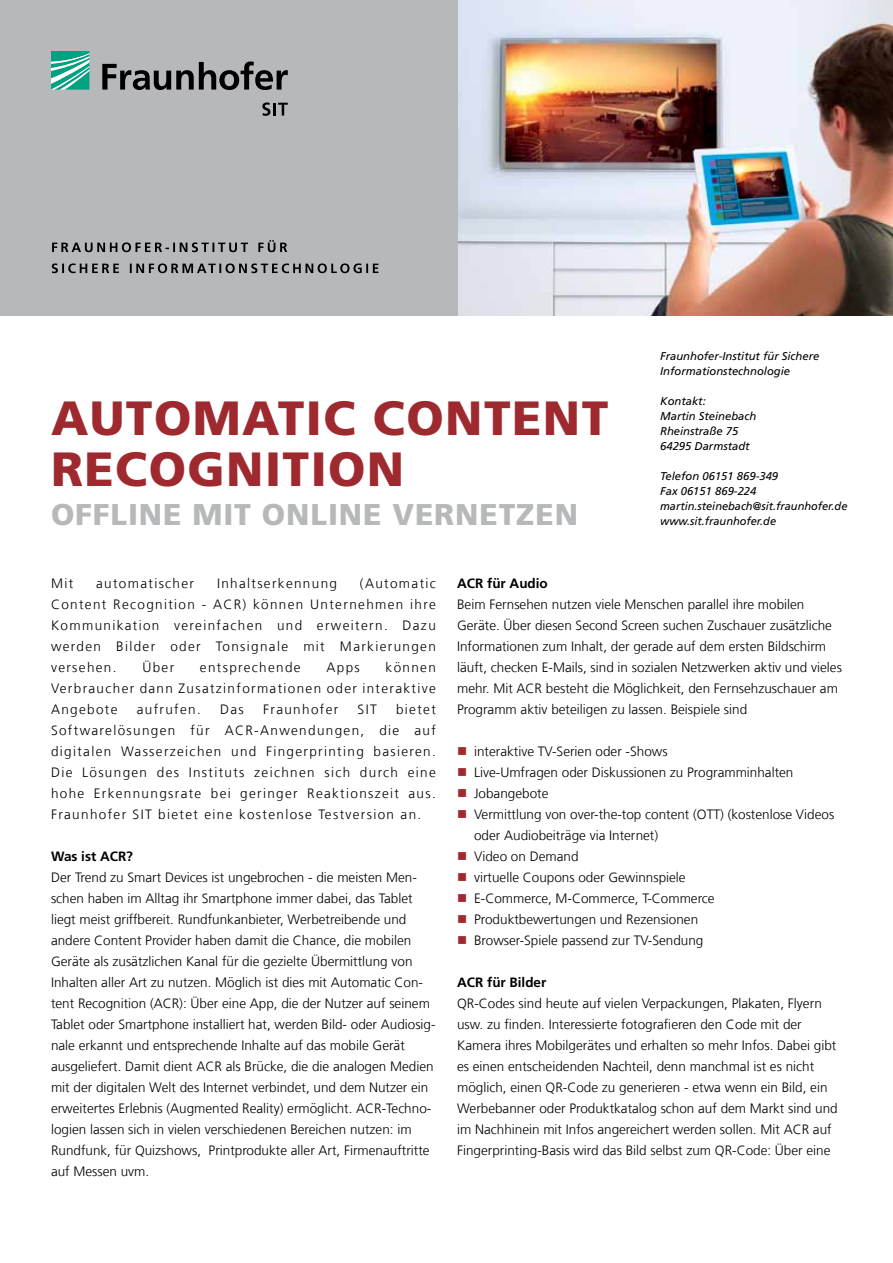
<style>
.page{position:relative;width:893px;height:1263px;background:#fff}
.page>*{position:absolute;margin:0;border:0;box-sizing:border-box;transform-origin:0 0}
.t1{font:900 48px/51px "Frutiger LT Com";letter-spacing:.03em;color:#9e292e}
.t2{font:900 30px "Frutiger LT Com";letter-spacing:.03em;color:#b6b8ba}
.t3{font:300 13.5px/21px "Frutiger LT Com";color:#000}
.t4{font:300 13.5px "Frutiger LT Com";letter-spacing:.1em;color:#000}
.t5{font:700 13.5px "Frutiger LT Com";color:#000}
.t6{font:italic 11.25px/15px "Frutiger LT Com";color:#000}
</style>
<div class="page">
<img style="left:457px;top:0;width:436px;height:315px">
<div style="left:0;top:0;width:457px;height:315px;background:#b6b8ba"></div>
<svg style="left:262px;top:102px;width:26px;height:14px"></svg>
<svg style="left:102px;top:62px;width:186px;height:28px"></svg>
<svg style="left:51px;top:51px;width:38px;height:39px"></svg>
<svg style="left:52px;top:263px;width:326px;height:10px"></svg>
<svg style="left:52px;top:240px;width:235px;height:12px"></svg>
<h1 class="t1" style="left:51px;top:393px;width:559px">AUTOMATIC CONTENT<br>RECOGNITION</h1>
<h2 class="t2" style="left:51px;top:497px;width:529px">OFFLINE MIT ONLINE VERNETZEN</h2>
<p class="t6" style="left:660px;top:349px;width:161px">Fraunhofer-Institut für Sichere<br>Informationstechnologie</p>
<p class="t6" style="left:660px;top:394px;width:98px">Kontakt:<br>Martin Steinebach<br>Rheinstraße 75<br>64295 Darmstadt</p>
<p class="t6" style="left:660px;top:469px;width:189px">Telefon 06151 869-349<br>Fax 06151 869-224 martin.steinebach@sit.fraunhofer.de www.sit.fraunhofer.de</p>
<p class="t3" style="left:51px;top:573px;width:386px;text-align:justify;text-indent:309px">(Automatic Content Recognition - ACR) können Unternehmen ihre Kommunikation vereinfachen und erweitern. Dazu werden Bilder oder Tonsignale mit Markierungen versehen.</p>
<p class="t3" style="left:51px;top:573px;width:24px">Mit</p>
<p class="t4" style="left:96px;top:575px;width:99px">automatischer</p>
<p class="t4" style="left:217px;top:575px;width:122px">Inhaltserkennung</p>
<p class="t3" style="left:142px;top:657px;width:33px">Über</p>
<p class="t4" style="left:200px;top:660px;width:102px">entsprechende</p>
<p class="t3" style="left:326px;top:657px;width:35px">Apps</p>
<p class="t3" style="left:51px;top:657px;width:386px;text-align:justify;text-indent:335px">können Verbraucher dann Zusatzinformationen oder interaktive Angebote</p>
<p class="t4" style="left:137px;top:702px;width:66px">aufrufen.</p>
<p class="t3" style="left:220px;top:699px;width:25px">Das</p>
<p class="t4" style="left:263px;top:702px;width:77px">Fraunhofer</p>
<p class="t3" style="left:358px;top:699px;width:21px">SIT</p>
<p class="t3" style="left:51px;top:699px;width:386px;text-align:justify;text-indent:345px">bietet Softwarelösungen für ACR-Anwendungen, die auf digitalen Wasserzeichen und Fingerprinting basieren.<br>Die Lösungen des Instituts zeichnen sich durch eine hohe Erkennungsrate bei geringer Reaktionszeit aus.<br>Fraunhofer SIT bietet eine kostenlose Testversion an.</p>
<p class="t5" style="left:51px;top:848px;width:83px">Was ist ACR?</p>
<p class="t3" style="left:51px;top:867px;width:386px">Der Trend zu Smart Devices ist ungebrochen - die meisten Men&shy;schen haben im Alltag ihr Smartphone immer dabei, das Tablet liegt meist griffbereit. Rundfunkanbieter, Werbetreibende und andere Content Provider haben damit die Chance, die mobilen Geräte als zusätzlichen Kanal für die gezielte Übermittlung von Inhalten aller Art zu nutzen. Möglich ist dies mit Automatic Con&shy;tent Recognition (ACR): Über eine App, die der Nutzer auf seinem Tablet oder Smartphone installiert hat, werden Bild- oder Audiosig&shy;nale erkannt und entsprechende Inhalte auf das mobile Gerät ausgeliefert. Damit dient ACR als Brücke, die die analogen Medien mit der digitalen Welt des Internet verbindet, und dem Nutzer ein erweitertes Erlebnis (Augmented Reality) ermöglicht. ACR-Techno&shy;logien lassen sich in vielen verschiedenen Bereichen nutzen: im Rundfunk, für Quizshows, Printprodukte aller Art, Firmenauftritte auf Messen uvm.</p>
<p class="t5" style="left:457px;top:576px;width:92px">ACR für Audio</p>
<p class="t3" style="left:457px;top:594px;width:386px">Beim Fernsehen nutzen viele Menschen parallel ihre mobilen Geräte. Über diesen Second Screen suchen Zuschauer zusätzliche Informationen zum Inhalt, der gerade auf dem ersten Bildschirm läuft, checken E-Mails, sind in sozialen Netzwerken aktiv und vieles mehr. Mit ACR besteht die Möglichkeit, den Fernsehzuschauer am Programm aktiv beteiligen zu lassen. Beispiele sind</p>
<p class="t3" style="left:474px;top:741px;width:362px">interaktive TV-Serien oder -Shows<br>Live-Umfragen oder Diskussionen zu Programminhalten Jobangebote<br>Vermittlung von over-the-top content (OTT) (kostenlose Videos oder Audiobeiträge via Internet)<br>Video on Demand<br>virtuelle Coupons oder Gewinnspiele<br>E-Commerce, M-Commerce, T-Commerce Produktbewertungen und Rezensionen<br>Browser-Spiele passend zur TV-Sendung</p>
<p class="t5" style="left:457px;top:975px;width:91px">ACR für Bilder</p>
<p class="t3" style="left:457px;top:993px;width:382px">QR-Codes sind heute auf vielen Verpackungen, Plakaten, Flyern usw. zu finden. Interessierte fotografieren den Code mit der Kamera ihres Mobilgerätes und erhalten so mehr Infos. Dabei gibt es einen entscheidenden Nachteil, denn manchmal ist es nicht möglich, einen QR-Code zu generieren - etwa wenn ein Bild, ein Werbebanner oder Produktkatalog schon auf dem Markt sind und im Nachhinein mit Infos angereichert werden sollen. Mit ACR auf Fingerprinting-Basis wird das Bild selbst zum QR-Code: Über eine</p>
</div>
